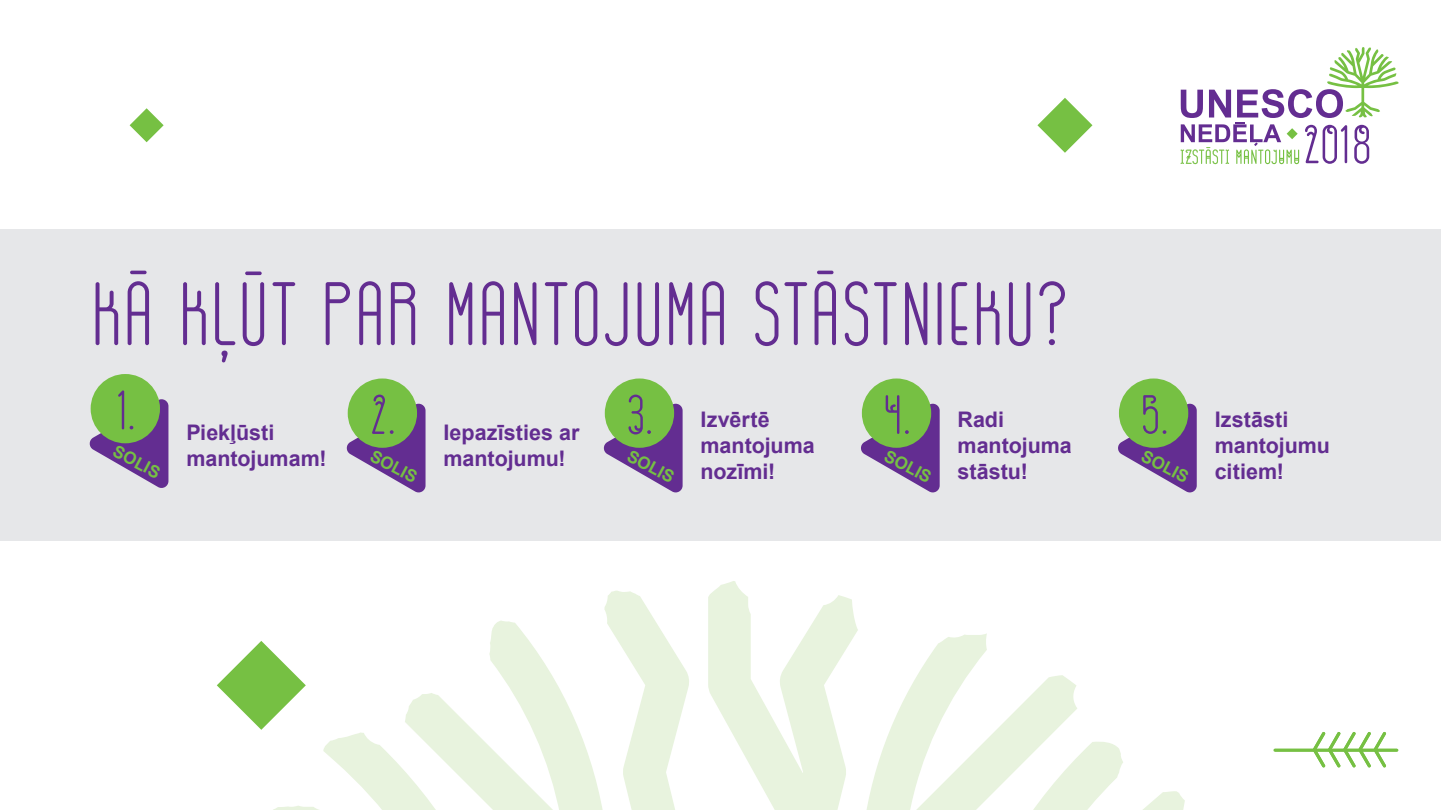
<style>
.page{position:relative;width:1441px;height:810px;background:#fff}
.page>*{position:absolute;margin:0;border:0;box-sizing:border-box;transform-origin:0 0}
.t1{font:90px "GOGOIA";letter-spacing:-.01em;color:#632d91}
.t2{font:55.35px "GOGOIA Deco";color:#632d91}
.t3{font:700 21.45px/25.8px "Arial";color:#632d91}
.t4{font:700 16.8px "Arial";color:#76c043}
</style>
<div class="page">
<svg style="left:1180px;top:47px;width:218px;height:117px"></svg>
<svg style="left:273px;top:581px;width:1025px;height:229px"></svg>
<div style="left:0;top:229px;width:1440px;height:312px;background:#e6e7e9"></div>
<svg style="left:1037px;top:98px;width:55px;height:55px"></svg>
<svg style="left:217px;top:641px;width:89px;height:89px"></svg>
<svg style="left:1312px;top:732px;width:74px;height:35px"></svg>
<hr style="left:1274px;top:749px;width:122px;height:3px;background:#76c043">
<svg style="left:130px;top:108px;width:34px;height:34px"></svg>
<svg style="left:89px;top:399px;width:79px;height:89px"></svg>
<div style="left:91px;top:374px;width:69px;height:69px;background:#76c043;border-radius:50%"></div>
<svg style="left:346px;top:402px;width:79px;height:91px"></svg>
<div style="left:348px;top:379px;width:69px;height:69px;background:#76c043;border-radius:50%"></div>
<svg style="left:603px;top:402px;width:79px;height:91px"></svg>
<div style="left:604px;top:379px;width:70px;height:69px;background:#76c043;border-radius:50%"></div>
<svg style="left:861px;top:402px;width:78px;height:91px"></svg>
<div style="left:861px;top:379px;width:70px;height:69px;background:#76c043;border-radius:50%"></div>
<svg style="left:1118px;top:402px;width:78px;height:91px"></svg>
<div style="left:1118px;top:379px;width:70px;height:69px;background:#76c043;border-radius:50%"></div>
<h1 class="t1" style="left:90px;top:267px;width:980px">KĀ KĻŪT PAR MANTOJUMA STĀSTNIEKU?</h1>
<h2 class="t2" style="left:116px;top:382px;width:20px">1.</h2>
<p class="t4" style="left:120px;top:440px;width:52px;rotate:28deg">SOLIS</p>
<h2 class="t2" style="left:370px;top:386px;width:27px">2.</h2>
<p class="t4" style="left:376px;top:445px;width:52px;rotate:28deg">SOLIS</p>
<h2 class="t2" style="left:626px;top:386px;width:27px">3.</h2>
<p class="t4" style="left:633px;top:445px;width:52px;rotate:28deg">SOLIS</p>
<h2 class="t2" style="left:882px;top:386px;width:29px">4.</h2>
<p class="t4" style="left:890px;top:445px;width:52px;rotate:28deg">SOLIS</p>
<p class="t3" style="left:700px;top:407px;width:116px">Izvērtē mantojuma nozīmi!</p>
<p class="t3" style="left:957px;top:407px;width:116px">Radi mantojuma stāstu!</p>
<p class="t3" style="left:186px;top:420px;width:142px">Piekļūsti mantojumam!</p>
<p class="t3" style="left:443px;top:420px;width:137px">Iepazīsties ar mantojumu!</p>
<h2 class="t2" style="left:1139px;top:386px;width:30px">5.</h2>
<p class="t4" style="left:1147px;top:445px;width:52px;rotate:28deg">SOLIS</p>
<p class="t3" style="left:1214px;top:407px;width:117px">Izstāsti mantojumu citiem!</p>
</div>
